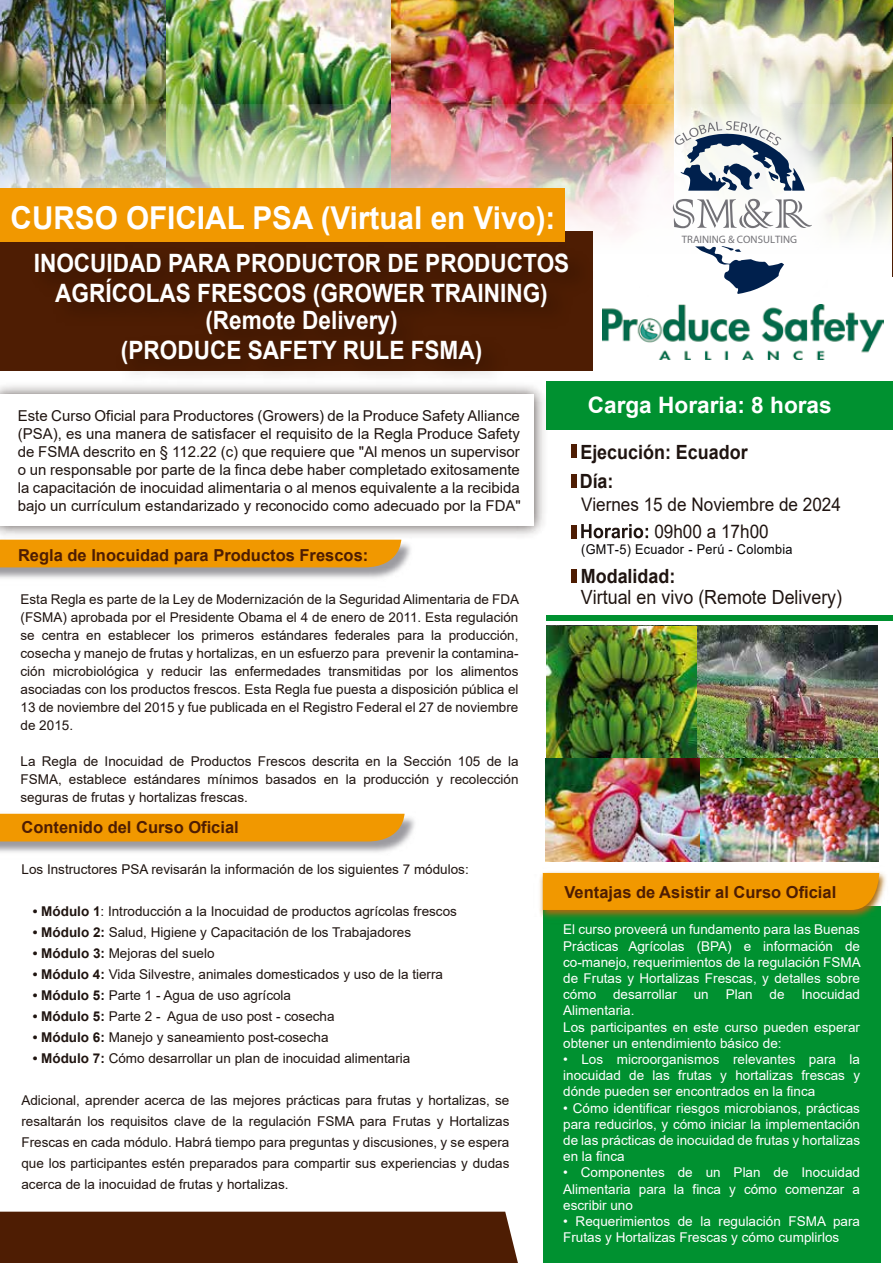
<style>
.page{position:relative;width:893px;height:1263px;background:#fff}
.page>*{position:absolute;margin:0;border:0;box-sizing:border-box;transform-origin:0 0}
.t1{font:54.75px "Colonna";color:#737277}
.t2{font:700 31.5px "Arial";color:#fff;scale:.94 1}
.t3{font:700 25.35px/30.3px "Arial";color:#fff;text-align:center;scale:.89 1}
.t4{font:700 22.65px "Arial";color:#fff}
.t5{font:700 19.5px "Arial";color:#1f1410;scale:.92 1}
.t6{font:19.5px "Arial";color:#1f1410;scale:.92 1}
.t7{font:18.75px/27px "Arial";color:#1f1410;text-align:center;scale:.92 1}
.t8{font:700 16.5px "Arial";color:#4e1d03}
.t9{font:15px/18px "Arial";color:#1f1410;text-align:justify}
.t10{font:13.5px/18px "Arial";color:#1f1410;text-align:justify}
.t11{font:13.5px/16.2px "Arial";color:#fff;text-align:justify}
.t12{font:13.5px "Arial";letter-spacing:.025em;color:#050304;scale:.94 1}
.t13{font:10.8px "Myriad Pro";color:#737277}
.s1{font-weight:700}
</style>
<div class="page">
<img style="left:0;top:0;width:167px;height:104px">
<img style="left:167px;top:0;width:225px;height:104px">
<img style="left:392px;top:0;width:233px;height:104px">
<img style="left:625px;top:0;width:268px;height:104px">
<img style="left:0;top:104px;width:893px;height:221px">
<img style="left:0;top:544px;width:411px;height:35px">
<div style="left:0;top:544px;width:401px;height:23px;background:#f19800"></div>
<img style="left:0;top:813px;width:415px;height:40px">
<div style="left:0;top:814px;width:405px;height:27px;background:#f19800"></div>
<div style="left:0;top:1212px;width:518px;height:51px;background:#4e1d03"></div>
<div style="left:543px;top:906px;width:337px;height:357px;background:#009130"></div>
<img style="left:546px;top:625px;width:332px;height:133px">
<div style="left:546px;top:615px;width:347px;height:6px;background:#009130"></div>
<div style="left:546px;top:381px;width:347px;height:49px;background:#009130"></div>
<img style="left:578px;top:55px;width:305px;height:249px">
<svg style="left:695px;top:246px;width:89px;height:48px"></svg>
<svg style="left:674px;top:121px;width:131px;height:70px"></svg>
<img style="left:0;top:385px;width:544px;height:159px">
<div style="left:0;top:394px;width:534px;height:132px;background:#fff"></div>
<div style="left:0;top:232px;width:593px;height:139px;background:#4e1d03"></div>
<img style="left:22px;top:236px;width:581px;height:164px">
<div style="left:0;top:188px;width:564px;height:53px;background:#f19800"></div>
<img style="left:547px;top:626px;width:150px;height:132px">
<img style="left:545px;top:758px;width:155px;height:64px">
<img style="left:700px;top:758px;width:179px;height:64px">
<img style="left:539px;top:822px;width:347px;height:146px">
<div style="left:543px;top:873px;width:336px;height:37px;background:#f19800"></div>
<img style="left:602px;top:304px;width:281px;height:56px">
<div style="left:571px;top:474px;width:6px;height:13px;background:#4e1d03"></div>
<svg style="left:581px;top:524px;width:67px;height:14px"></svg>
<div style="left:571px;top:525px;width:6px;height:13px;background:#4e1d03"></div>
<div style="left:571px;top:569px;width:6px;height:14px;background:#4e1d03"></div>
<div style="left:571px;top:444px;width:6px;height:14px;background:#4e1d03"></div>
<hr style="left:892px;top:137px;width:1px;height:140px;background:#4e1d03">
<h2 class="t2" style="left:11px;top:196px;width:581px">CURSO OFICIAL PSA (Virtual en Vivo):</h2>
<h3 class="t3" style="left:34px;top:248px;width:603px">INOCUIDAD PARA PRODUCTOR DE PRODUCTOS<br>AGRÍCOLAS FRESCOS (GROWER TRAINING)</h3>
<h3 class="t3" style="left:121px;top:305px;width:408px">(Remote Delivery)<br>(PRODUCE SAFETY RULE FSMA)</h3>
<h1 class="t1" style="left:671px;top:178px;width:142px">SM&amp;R</h1>
<p class="t13" style="left:682px;top:232px;width:117px">TRAINING &amp; CONSULTING</p>
<p class="t9" style="left:18px;top:407px;width:505px">Este Curso Oficial para Productores (Growers) de la Produce Safety Alliance (PSA), es una manera de satisfacer el requisito de la Regla Produce Safety de FSMA descrito en § 112.22 (c) que requiere que "Al menos un supervisor o un responsable por parte de la finca debe haber completado exitosamente la capacitación de inocuidad alimentaria o al menos equivalente a la recibida bajo un currículum estandarizado y reconocido como adecuado por la FDA"</p>
<p class="t8" style="left:18px;top:543px;width:352px">Regla de Inocuidad para Productos Frescos:</p>
<p class="t10" style="left:21px;top:590px;width:500px">Esta Regla es parte de la Ley de Modernización de la Seguridad Alimentaria de FDA (FSMA) aprobada por el Presidente Obama el 4 de enero de 2011. Esta regulación se centra en establecer los primeros estándares federales para la producción, cosecha y manejo de frutas y hortalizas, en un esfuerzo para prevenir la contamina&shy;ción microbiológica y reducir las enfermedades transmitidas por los alimentos asociadas con los productos frescos. Esta Regla fue puesta a disposición pública el 13 de noviembre del 2015 y fue publicada en el Registro Federal el 27 de noviembre de 2015.</p>
<p class="t10" style="left:21px;top:752px;width:499px">La Regla de Inocuidad de Productos Frescos descrita en la Sección 105 de la FSMA, establece estándares mínimos basados en la producción y recolección seguras de frutas y hortalizas frescas.</p>
<p class="t8" style="left:22px;top:816px;width:219px">Contenido del Curso Oficial</p>
<p class="t10" style="left:22px;top:860px;width:449px">Los Instructores PSA revisarán la información de los siguientes 7 módulos:</p>
<p class="t10" style="left:33px;top:902px;width:426px"><span class="s1">• Módulo 1</span>: Introducción a la Inocuidad de productos agrícolas frescos</p>
<p class="t10" style="left:33px;top:923px;width:380px"><span class="s1">• Módulo 2:</span> Salud, Higiene y Capacitación de los Trabajadores</p>
<p class="t10" style="left:33px;top:944px;width:183px"><span class="s1">• Módulo 3:</span> Mejoras del suelo</p>
<p class="t10" style="left:33px;top:965px;width:412px"><span class="s1">• Módulo 4:</span> Vida Silvestre, animales domesticados y uso de la tierra</p>
<p class="t10" style="left:33px;top:986px;width:260px"><span class="s1">• Módulo 5:</span> Parte 1 - Agua de uso agrícola</p>
<p class="t10" style="left:33px;top:1007px;width:303px"><span class="s1">• Módulo 5:</span> Parte 2 - Agua de uso post - cosecha</p>
<p class="t10" style="left:33px;top:1028px;width:297px"><span class="s1">• Módulo 6:</span> Manejo y saneamiento post-cosecha</p>
<p class="t10" style="left:33px;top:1049px;width:379px"><span class="s1">• Módulo 7:</span> Cómo desarrollar un plan de inocuidad alimentaria</p>
<p class="t10" style="left:21px;top:1090px;width:489px;line-height:21px">Adicional, aprender acerca de las mejores prácticas para frutas y hortalizas, se resaltarán los requisitos clave de la regulación FSMA para Frutas y Hortalizas Frescas en cada módulo. Habrá tiempo para preguntas y discusiones, y se espera que los participantes estén preparados para compartir sus experiencias y dudas acerca de la inocuidad de frutas y hortalizas.</p>
<h3 class="t4" style="left:588px;top:389px;width:246px">Carga Horaria: 8 horas</h3>
<h3 class="t5" style="left:580px;top:439px;width:183px">Ejecución: Ecuador</h3>
<h3 class="t5" style="left:580px;top:468px;width:38px">Día:</h3>
<h3 class="t7" style="left:581px;top:491px;width:284px">Viernes 15 de Noviembre de 2024<br>09h00 a 17h00</h3>
<h3 class="t5" style="left:581px;top:562px;width:104px">Modalidad:</h3>
<h3 class="t6" style="left:581px;top:583px;width:286px">Virtual en vivo (Remote Delivery)</h3>
<p class="t12" style="left:581px;top:540px;width:226px">(GMT-5) Ecuador - Perú - Colombia</p>
<p class="t8" style="left:565px;top:881px;width:273px">Ventajas de Asistir al Curso Oficial</p>
<p class="t11" style="left:563px;top:921px;width:299px">El curso proveerá un fundamento para las Buenas Prácticas Agrícolas (BPA) e información de co-manejo, requerimientos de la regulación FSMA de Frutas y Hortalizas Frescas, y detalles sobre cómo</p>
<p class="t11" style="left:613px;top:986px;width:65px">desarrollar</p>
<p class="t11" style="left:694px;top:986px;width:17px">un</p>
<p class="t11" style="left:726px;top:986px;width:29px">Plan</p>
<p class="t11" style="left:770px;top:986px;width:17px">de</p>
<p class="t11" style="left:801px;top:986px;width:60px">Inocuidad</p>
<p class="t11" style="left:563px;top:1002px;width:298px;text-align:left">Alimentaria.<br>Los participantes en este curso pueden esperar obtener un entendimiento básico de:</p>
<p class="t11" style="left:563px;top:1051px;width:298px">• Los microorganismos relevantes para la inocuidad de las frutas y hortalizas frescas y dónde pueden ser encontrados en la finca</p>
<p class="t11" style="left:563px;top:1099px;width:298px">• Cómo identificar riesgos microbianos, prácticas para reducirlos, y cómo iniciar la implementación de las prácticas de inocuidad de frutas y hortalizas en la finca</p>
<p class="t11" style="left:563px;top:1164px;width:298px">• Componentes de un Plan de Inocuidad Alimentaria para la finca y cómo comenzar a escribir uno</p>
<p class="t11" style="left:563px;top:1213px;width:298px">• Requerimientos de la regulación FSMA para<br>Frutas y Hortalizas Frescas y cómo cumplirlos</p>
</div>
